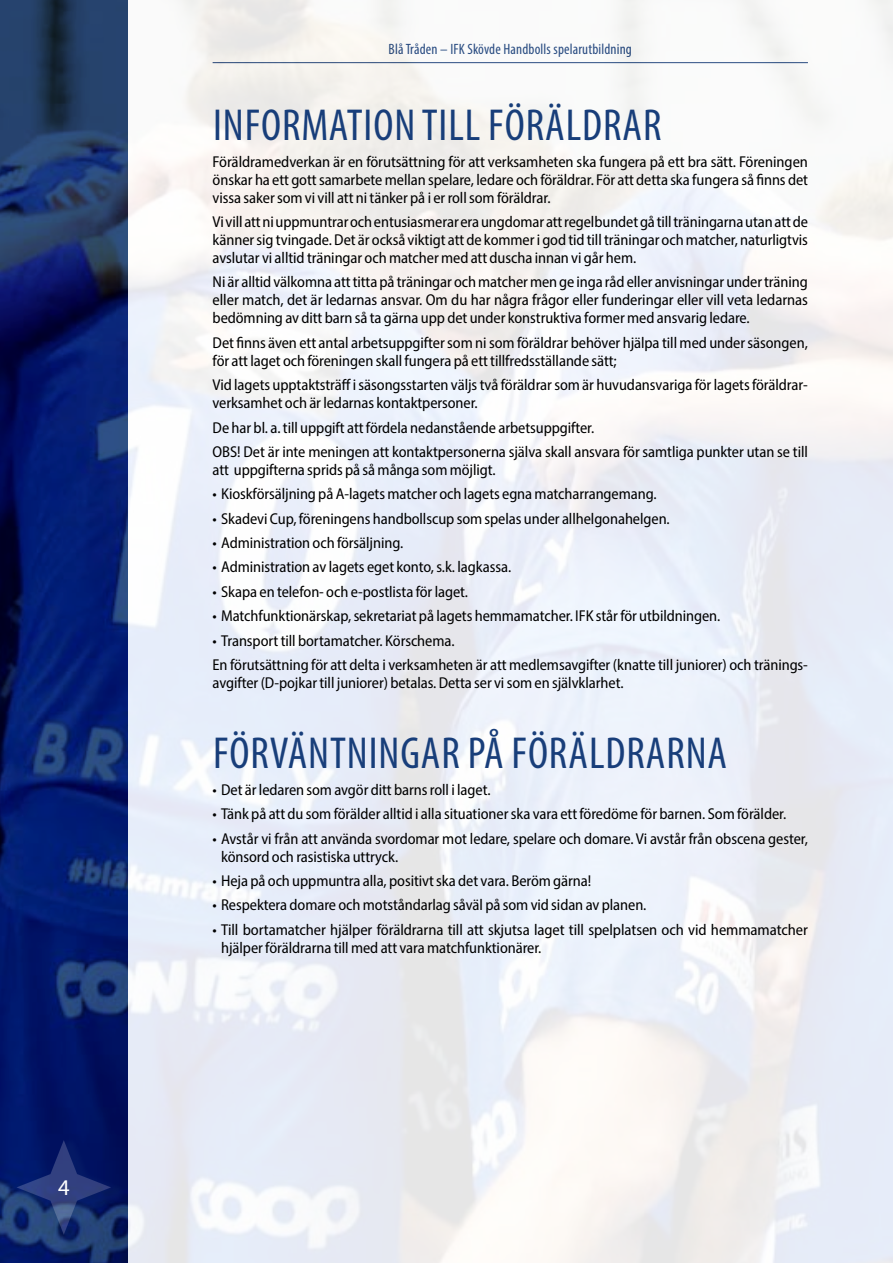
<style>
.page{position:relative;width:893px;height:1263px;background:#fff}
.page>*{position:absolute;margin:0;border:0;box-sizing:border-box;transform-origin:0 0}
.t1{font:condensed 45px "Myriad Pro";letter-spacing:.02em;color:#183e7a}
.t2{font:22.5px "Myriad Pro";color:#fff}
.t3{font:semi-condensed 15.75px/18px "Myriad Pro";letter-spacing:-.005em;color:#000}
.t4{font:condensed 15px "Myriad Pro";letter-spacing:.01em;color:#183e7a}
</style>
<div class="page">
<img style="left:128px;top:0;width:765px;height:1263px">
<svg style="left:0;top:0;width:128px;height:1263px;background:#0c2369"></svg>
<svg style="left:12px;top:1136px;width:115px;height:114px;background:#102767"></svg>
<svg style="left:16px;top:1140px;width:95px;height:95px;background:#182d71"></svg>
<h2 class="t2" style="left:58px;top:1173px;width:13px">4</h2>
<p class="t4" style="left:389px;top:40px;width:245px">Blå Tråden – IFK Skövde Handbolls spelarutbildning</p>
<h1 class="t1" style="left:213px;top:98px;width:450px">INFORMATION TILL FÖRÄLDRAR</h1>
<p class="t3" style="left:213px;top:152px;width:597px;text-align:justify">Föräldramedverkan är en förutsättning för att verksamheten ska fungera på ett bra sätt. Föreningen önskar ha ett gott samarbete mellan spelare, ledare och föräldrar. För att detta ska fungera så finns det vissa saker som vi vill att ni tänker på i er roll som föräldrar.</p>
<p class="t3" style="left:213px;top:212px;width:597px;text-align:justify">Vi vill att ni uppmuntrar och entusiasmerar era ungdomar att regelbundet gå till träningarna utan att de känner sig tvingade. Det är också viktigt att de kommer i god tid till träningar och matcher, naturligtvis avslutar vi alltid träningar och matcher med att duscha innan vi går hem.</p>
<p class="t3" style="left:213px;top:273px;width:597px;text-align:justify">Ni är alltid välkomna att titta på träningar och matcher men ge inga råd eller anvisningar under träning eller match, det är ledarnas ansvar. Om du har några frågor eller funderingar eller vill veta ledarnas bedömning av ditt barn så ta gärna upp det under konstruktiva former med ansvarig ledare.</p>
<p class="t3" style="left:213px;top:333px;width:597px">Det finns även ett antal arbetsuppgifter som ni som föräldrar behöver hjälpa till med under säsongen, för att laget och föreningen skall fungera på ett tillfredsställande sätt;</p>
<p class="t3" style="left:213px;top:376px;width:597px">Vid lagets upptaktsträff i säsongsstarten väljs två föräldrar som är huvudansvariga för lagets föräldrar&shy;verksamhet och är ledarnas kontaktpersoner.</p>
<p class="t3" style="left:213px;top:415px;width:597px;line-height:24.5px">De har bl. a. till uppgift att fördela nedanstående arbetsuppgifter.<br>OBS! Det är inte meningen att kontaktpersonerna själva skall ansvara för samtliga punkter utan se till</p>
<p class="t3" style="left:213px;top:460px;width:285px">att uppgifterna sprids på så många som möjligt.</p>
<p class="t3" style="left:213px;top:485px;width:445px">• Kioskförsäljning på A-lagets matcher och lagets egna matcharrangemang.</p>
<p class="t3" style="left:213px;top:509px;width:459px">• Skadevi Cup, föreningens handbollscup som spelas under allhelgonahelgen.</p>
<p class="t3" style="left:213px;top:533px;width:192px">• Administration och försäljning.</p>
<p class="t3" style="left:213px;top:558px;width:300px">• Administration av lagets eget konto, s.k. lagkassa.</p>
<p class="t3" style="left:213px;top:582px;width:257px">• Skapa en telefon- och e-postlista för laget.</p>
<p class="t3" style="left:213px;top:607px;width:509px">• Matchfunktionärskap, sekretariat på lagets hemmamatcher. IFK står för utbildningen.</p>
<p class="t3" style="left:213px;top:628px;width:596px;line-height:24.5px">• Transport till bortamatcher. Körschema.<br>En förutsättning för att delta i verksamheten är att medlemsavgifter (knatte till juniorer) och tränings-</p>
<p class="t3" style="left:213px;top:673px;width:412px">avgifter (D-pojkar till juniorer) betalas. Detta ser vi som en självklarhet.</p>
<h1 class="t1" style="left:213px;top:726px;width:515px">FÖRVÄNTNINGAR PÅ FÖRÄLDRARNA</h1>
<p class="t3" style="left:213px;top:780px;width:279px">• Det är ledaren som avgör ditt barns roll i laget.</p>
<p class="t3" style="left:213px;top:805px;width:575px">• Tänk på att du som förälder alltid i alla situationer ska vara ett föredöme för barnen. Som förälder.</p>
<p class="t3" style="left:221px;top:829px;width:588px;text-indent:-9px">• Avstår vi från att använda svordomar mot ledare, spelare och domare. Vi avstår från obscena gester, könsord och rasistiska uttryck.</p>
<p class="t3" style="left:213px;top:871px;width:380px">• Heja på och uppmuntra alla, positivt ska det vara. Beröm gärna!</p>
<p class="t3" style="left:213px;top:896px;width:435px">• Respektera domare och motståndarlag såväl på som vid sidan av planen.</p>
<p class="t3" style="left:221px;top:920px;width:588px;text-indent:-9px">• Till bortamatcher hjälper föräldrarna till att skjutsa laget till spelplatsen och vid hemmamatcher hjälper föräldrarna till med att vara matchfunktionärer.</p>
</div>
